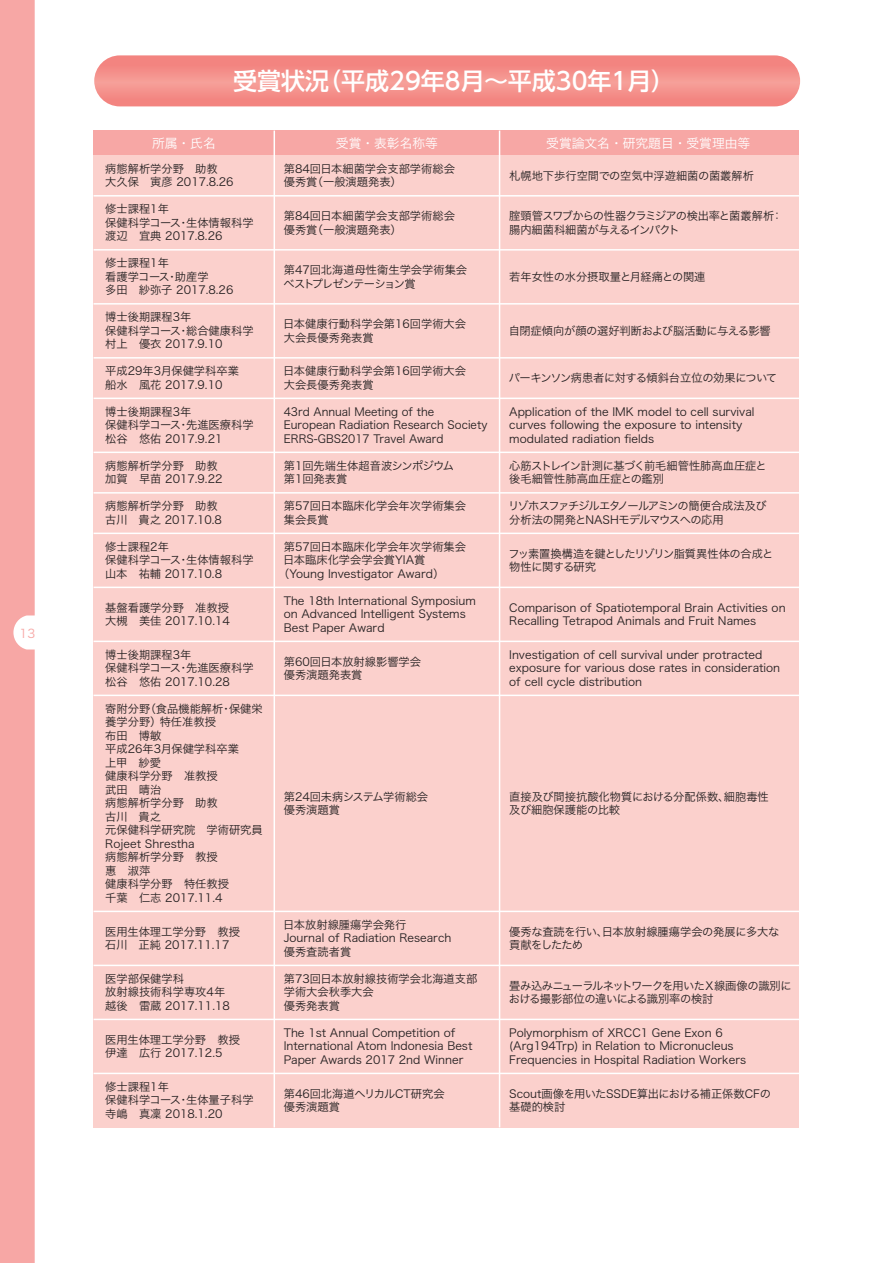
<style>
.page{position:relative;width:893px;height:1263px;background:#fff}
.page>*{position:absolute;margin:0;border:0;box-sizing:border-box;transform-origin:0 0}
.t1{font:500 24px "UD Shin Go Pro";color:#fff}
.t2{font:12.75px "Hira Kaku Pro W3";color:#fff}
.t3{font:12px "Hira Kaku Pro W3";color:#f7a7a5}
.t4{font:11.25px/13.5px "Hira Kaku Pro W3";color:#231f20}
.t5{font:11.25px/13.5px "Hira Kaku Pro W3";letter-spacing:-.06em;color:#231f20}
.t6{font:11.25px/13.5px "Hira Kaku Pro W3";letter-spacing:-.055em;color:#231f20}
.t7{font:11.25px/13.5px "Hira Kaku Pro W3";letter-spacing:-.045em;color:#231f20}
.t8{font:11.25px/13.5px "Hira Kaku Pro W3";letter-spacing:-.04em;color:#231f20}
.t9{font:11.25px/13.5px "Hira Kaku Pro W3";letter-spacing:-.03em;color:#231f20}
.t10{font:11.25px "Hira Kaku Pro W3";letter-spacing:-.035em;color:#231f20}
.t11{font:11.25px "Hira Kaku Pro W3";letter-spacing:-.025em;color:#231f20}
</style>
<div class="page">
<div style="left:0;top:0;width:35px;height:1263px;background:#f7a7a5"></div>
<svg style="left:94px;top:55px;width:706px;height:51px;background:#f48e89"></svg>
<div style="left:94px;top:155px;width:705px;height:972px;background:#fbd0cc"></div>
<div style="left:94px;top:131px;width:705px;height:24px;background:#f7a7a5"></div>
<hr style="left:94px;top:195px;width:705px;height:2px;background:#fff">
<hr style="left:94px;top:249px;width:705px;height:2px;background:#fff">
<hr style="left:94px;top:303px;width:705px;height:2px;background:#fff">
<hr style="left:94px;top:357px;width:705px;height:2px;background:#fff">
<hr style="left:94px;top:398px;width:705px;height:1px;background:#fff">
<hr style="left:94px;top:452px;width:705px;height:1px;background:#fff">
<hr style="left:94px;top:492px;width:705px;height:2px;background:#fff">
<hr style="left:94px;top:533px;width:705px;height:1px;background:#fff">
<hr style="left:94px;top:587px;width:705px;height:1px;background:#fff">
<hr style="left:94px;top:641px;width:705px;height:1px;background:#fff">
<hr style="left:94px;top:695px;width:705px;height:1px;background:#fff">
<hr style="left:94px;top:911px;width:705px;height:1px;background:#fff">
<hr style="left:94px;top:965px;width:705px;height:1px;background:#fff">
<hr style="left:94px;top:1019px;width:705px;height:1px;background:#fff">
<hr style="left:94px;top:1073px;width:705px;height:1px;background:#fff">
<hr style="left:499px;top:131px;width:1px;height:996px;background:#fff">
<hr style="left:274px;top:131px;width:1px;height:996px;background:#fff">
<p class="t3" style="left:20px;top:622px;width:17px">13</p>
<h1 class="t1" style="left:233px;top:62px;width:443px">受賞状況（平成29年8月～平成30年1月）</h1>
<p class="t2" style="left:152px;top:132px;width:65px">所属・氏名</p>
<p class="t2" style="left:336px;top:132px;width:103px">受賞・表彰名称等</p>
<p class="t2" style="left:546px;top:132px;width:205px">受賞論文名・研究題目・受賞理由等</p>
<p class="t4" style="left:509px;top:168px;width:246px">札幌地下歩行空間での空気中浮遊細菌の菌叢解析</p>
<p class="t7" style="left:509px;top:208px;width:275px">腟頸管スワブからの性器クラミジアの検出率と菌叢解析：腸内細菌科細菌が与えるインパクト</p>
<p class="t4" style="left:509px;top:269px;width:198px">若年女性の水分摂取量と月経痛との関連</p>
<p class="t4" style="left:105px;top:161px;width:130px">病態解析学分野　助教<br>大久保　寅彦 2017.8.26</p>
<p class="t4" style="left:105px;top:202px;width:150px">修士課程1年<br>保健科学コース・生体情報科学渡辺　宜典 2017.8.26</p>
<p class="t4" style="left:105px;top:256px;width:130px">修士課程1年<br>看護学コース・助産学<br>多田　紗弥子 2017.8.26</p>
<p class="t4" style="left:105px;top:310px;width:150px">博士後期課程3年<br>保健科学コース・総合健康科学村上　優衣 2017.9.10</p>
<p class="t4" style="left:105px;top:364px;width:135px">平成29年3月保健学科卒業船水　風花 2017.9.10</p>
<p class="t4" style="left:105px;top:404px;width:150px">博士後期課程3年<br>保健科学コース・先進医療科学松谷　悠佑 2017.9.21</p>
<p class="t4" style="left:105px;top:458px;width:119px">病態解析学分野　助教加賀　早苗 2017.9.22</p>
<p class="t4" style="left:105px;top:499px;width:118px">病態解析学分野　助教古川　貴之 2017.10.8</p>
<p class="t4" style="left:105px;top:539px;width:150px">修士課程2年<br>保健科学コース・生体情報科学山本　祐輔 2017.10.8</p>
<p class="t4" style="left:105px;top:600px;width:126px">基盤看護学分野　准教授大槻　美佳 2017.10.14</p>
<p class="t4" style="left:105px;top:647px;width:150px">博士後期課程3年<br>保健科学コース・先進医療科学松谷　悠佑 2017.10.28</p>
<p class="t4" style="left:105px;top:701px;width:159px">寄附分野（食品機能解析・保健栄養学分野）特任准教授<br>布田　博敏<br>平成26年3月保健学科卒業<br>上甲　紗愛<br>健康科学分野　准教授<br>武田　晴治<br>病態解析学分野　助教<br>古川　貴之<br>元保健科学研究院　学術研究員<br>Rojeet Shrestha<br>病態解析学分野　教授<br>惠　淑萍<br>健康科学分野　特任教授<br>千葉　仁志 2017.11.4</p>
<p class="t4" style="left:105px;top:924px;width:136px">医用生体理工学分野　教授石川　正純 2017.11.17</p>
<p class="t4" style="left:105px;top:971px;width:126px">医学部保健学科<br>放射線技術科学専攻4年越後　雷蔵 2017.11.18</p>
<p class="t4" style="left:105px;top:1032px;width:136px">医用生体理工学分野　教授伊達　広行 2017.12.5</p>
<p class="t4" style="left:105px;top:1079px;width:150px">修士課程1年<br>保健科学コース・生体量子科学寺嶋　真凜 2018.1.20</p>
<p class="t4" style="left:284px;top:161px;width:173px">第84回日本細菌学会支部学術総会優秀賞（一般演題発表）</p>
<p class="t4" style="left:284px;top:208px;width:173px">第84回日本細菌学会支部学術総会優秀賞（一般演題発表）</p>
<p class="t4" style="left:283px;top:262px;width:185px">第47回北海道母性衛生学会学術集会ベストプレゼンテーション賞</p>
<p class="t4" style="left:283px;top:316px;width:184px">日本健康行動科学会第16回学術大会大会長優秀発表賞</p>
<p class="t4" style="left:283px;top:364px;width:184px">日本健康行動科学会第16回学術大会大会長優秀発表賞</p>
<p class="t4" style="left:284px;top:404px;width:205px">43rd Annual Meeting of the<br>European Radiation Research Society<br>ERRS-GBS2017 Travel Award</p>
<p class="t4" style="left:284px;top:458px;width:172px">第1回先端生体超音波シンポジウム第1回発表賞</p>
<p class="t4" style="left:284px;top:499px;width:184px">第57回日本臨床化学会年次学術集会集会長賞</p>
<p class="t4" style="left:284px;top:539px;width:184px">第57回日本臨床化学会年次学術集会</p>
<p class="t4" style="left:283px;top:553px;width:144px">日本臨床化学会学会賞YIA賞</p>
<p class="t4" style="left:278px;top:566px;width:168px">（Young Investigator Award）</p>
<p class="t4" style="left:284px;top:593px;width:194px">The 18th International Symposium on Advanced Intelligent Systems<br>Best Paper Award</p>
<p class="t4" style="left:284px;top:654px;width:139px">第60回日本放射線影響学会優秀演題発表賞</p>
<p class="t11" style="left:509px;top:321px;width:264px">自閉症傾向が顔の選好判断および脳活動に与える影響</p>
<p class="t10" style="left:509px;top:368px;width:270px">パーキンソン病患者に対する傾斜台立位の効果について</p>
<p class="t4" style="left:509px;top:404px;width:247px">Application of the IMK model to cell survival curves following the exposure to intensity modulated radiation fields</p>
<p class="t4" style="left:509px;top:458px;width:259px">心筋ストレイン計測に基づく前毛細管性肺高血圧症と後毛細管性肺高血圧症との鑑別</p>
<p class="t5" style="left:508px;top:499px;width:260px">リゾホスファチジルエタノールアミンの簡便合成法及び分析法の開発とNASHモデルマウスへの応用</p>
<p class="t8" style="left:508px;top:546px;width:266px">フッ素置換構造を鍵としたリゾリン脂質異性体の合成と物性に関する研究</p>
<p class="t4" style="left:509px;top:600px;width:278px">Comparison of Spatiotemporal Brain Activities on<br>Recalling Tetrapod Animals and Fruit Names</p>
<p class="t4" style="left:509px;top:647px;width:272px">Investigation of cell survival under protracted exposure for various dose rates in consideration of cell cycle distribution</p>
<p class="t4" style="left:509px;top:789px;width:261px">直接及び間接抗酸化物質における分配係数、細胞毒性及び細胞保護能の比較</p>
<p class="t4" style="left:284px;top:789px;width:146px">第24回未病システム学術総会優秀演題賞</p>
<p class="t4" style="left:283px;top:917px;width:170px">日本放射線腫瘍学会発行<br>Journal of Radiation Research優秀査読者賞</p>
<p class="t4" style="left:284px;top:971px;width:195px">第73回日本放射線技術学会北海道支部学術大会秋季大会<br>優秀発表賞</p>
<p class="t4" style="left:284px;top:1025px;width:190px">The 1st Annual Competition of<br>International Atom Indonesia Best<br>Paper Awards 2017 2nd Winner</p>
<p class="t4" style="left:284px;top:1086px;width:162px">第46回北海道ヘリカルCT研究会優秀演題賞</p>
<p class="t9" style="left:509px;top:924px;width:272px">優秀な査読を行い、日本放射線腫瘍学会の発展に多大な貢献をしたため</p>
<p class="t6" style="left:509px;top:978px;width:284px">畳み込みニューラルネットワークを用いたＸ線画像の識別における撮影部位の違いによる識別率の検討</p>
<p class="t4" style="left:509px;top:1025px;width:239px">Polymorphism of XRCC1 Gene Exon 6 (Arg194Trp) in Relation to Micronucleus<br>Frequencies in Hospital Radiation Workers</p>
<p class="t4" style="left:509px;top:1086px;width:263px">Scout画像を用いたSSDE算出における補正係数CFの基礎的検討</p>
</div>
